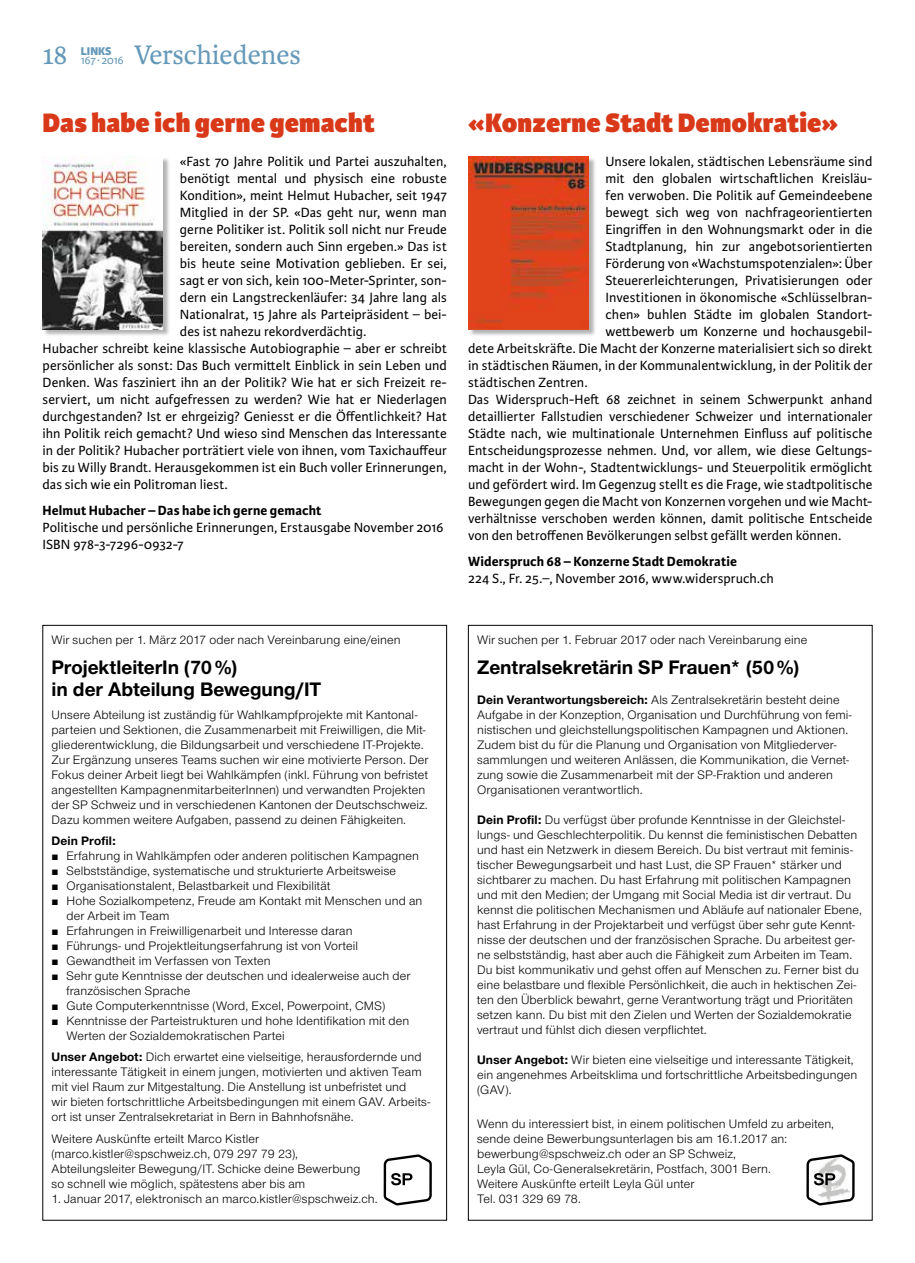
<style>
.page{position:relative;width:915px;height:1263px;background:#fff}
.page>*{position:absolute;margin:0;border:0;box-sizing:border-box;transform-origin:0 0}
.t1{font:800 28.5px "Karmina Sans";letter-spacing:.005em;color:#d93919}
.t2{font:28.5px "Karmina";color:#6599b9}
.t3{font:700 20.25px/22.5px "Nimbus San Nov";color:#000}
.t4{font:14.25px/17px "Karmina Sans";letter-spacing:.005em;color:#000}
.t5{font:700 14.25px "Karmina Sans";letter-spacing:.01em;color:#000}
.t6{font:12.75px/15px "Nimbus San Nov";letter-spacing:.01em;color:#000}
.t7{font:700 12.75px "Nimbus San Nov";letter-spacing:.015em;color:#000}
.t8{font:12px "Karmina Sans";letter-spacing:-.04em;color:#6599b9}
.t9{font:800 12px "Karmina Sans";color:#6599b9}
.s1{font-weight:700}
</style>
<div class="page">
<svg style="left:383px;top:1154px;width:48px;height:51px"></svg>
<svg style="left:806px;top:1154px;width:48px;height:51px"></svg>
<div style="left:44px;top:158px;width:126px;height:179px;background:#000;opacity:.3"></div>
<img style="left:43px;top:157px;width:120px;height:172px">
<div style="left:469px;top:158px;width:127px;height:179px;background:#000;opacity:.3"></div>
<img style="left:468px;top:157px;width:120px;height:172px">
<p class="t8" style="left:81px;top:53px;width:45px">167 ∙ 2016</p>
<h1 class="t2" style="left:134px;top:39px;width:168px">Verschiedenes</h1>
<h1 class="t2" style="left:43px;top:39px;width:27px">18</h1>
<p class="t9" style="left:81px;top:44px;width:32px">LINKS</p>
<h1 class="t1" style="left:43px;top:106px;width:334px">Das habe ich gerne gemacht</h1>
<p class="t4" style="left:180px;top:153px;width:268px">«Fast 70 Jahre Politik und Partei auszuhalten,</p>
<p class="t4" style="left:180px;top:170px;width:268px">benötigt mental und physisch eine robuste</p>
<p class="t4" style="left:180px;top:187px;width:268px">Kondition», meint Helmut Hubacher, seit 1947</p>
<p class="t4" style="left:180px;top:204px;width:268px">Mitglied in der SP. «Das geht nur, wenn man</p>
<p class="t4" style="left:180px;top:221px;width:268px">gerne Politiker ist. Politik soll nicht nur Freude</p>
<p class="t4" style="left:180px;top:238px;width:268px">bereiten, sondern auch Sinn ergeben.» Das ist</p>
<p class="t4" style="left:180px;top:255px;width:268px">bis heute seine Motivation geblieben. Er sei,</p>
<p class="t4" style="left:180px;top:272px;width:268px">sagt er von sich, kein 100-Meter-Sprinter, son-</p>
<p class="t4" style="left:180px;top:289px;width:268px">dern ein Langstreckenläufer: 34 Jahre lang als</p>
<p class="t4" style="left:180px;top:306px;width:268px">Nationalrat, 15 Jahre als Parteipräsident – bei-</p>
<p class="t4" style="left:180px;top:323px;width:188px">des ist nahezu rekordverdächtig.</p>
<p class="t4" style="left:43px;top:340px;width:405px">Hubacher schreibt keine klassische Autobiographie – aber er schreibt</p>
<p class="t4" style="left:43px;top:357px;width:405px">persönlicher als sonst: Das Buch vermittelt Einblick in sein Leben und</p>
<p class="t4" style="left:43px;top:374px;width:405px">Denken. Was fasziniert ihn an der Politik? Wie hat er sich Freizeit re-</p>
<p class="t4" style="left:43px;top:391px;width:405px">serviert, um nicht aufgefressen zu werden? Wie hat er Niederlagen</p>
<p class="t4" style="left:43px;top:408px;width:405px">durchgestanden? Ist er ehrgeizig? Geniesst er die Öffentlichkeit? Hat</p>
<p class="t4" style="left:43px;top:425px;width:405px">ihn Politik reich gemacht? Und wieso sind Menschen das Interessante</p>
<p class="t4" style="left:43px;top:442px;width:405px">in der Politik? Hubacher porträtiert viele von ihnen, vom Taxichauffeur</p>
<p class="t4" style="left:43px;top:459px;width:405px">bis zu Willy Brandt. Herausgekommen ist ein Buch voller Erinnerungen,</p>
<p class="t4" style="left:43px;top:476px;width:187px">das sich wie ein Politroman liest.</p>
<p class="t5" style="left:43px;top:502px;width:280px">Helmut Hubacher – Das habe ich gerne gemacht</p>
<p class="t4" style="left:43px;top:519px;width:402px">Politische und persönliche Erinnerungen, Erstausgabe November 2016<br>ISBN 978-3-7296-0932-7</p>
<p class="t6" style="left:51px;top:632px;width:350px">Wir suchen per 1. März 2017 oder nach Vereinbarung eine/einen</p>
<h2 class="t3" style="left:51px;top:655px;width:271px">ProjektleiterIn (70%)<br>in der Abteilung Bewegung/IT</h2>
<p class="t6" style="left:51px;top:707px;width:378px">Unsere Abteilung ist zuständig für Wahlkampfprojekte mit Kantonal&shy;parteien und Sektionen, die Zusammenarbeit mit Freiwilligen, die Mit&shy;gliederentwicklung, die Bildungsarbeit und verschiedene IT-Projekte.<br>Zur Ergänzung unseres Teams suchen wir eine motivierte Person. Der Fokus deiner Arbeit liegt bei Wahlkämpfen (inkl. Führung von befristet angestellten KampagnenmitarbeiterInnen) und verwandten Projekten der SP Schweiz und in verschiedenen Kantonen der Deutschschweiz.<br>Dazu kommen weitere Aufgaben, passend zu deinen Fähigkeiten.</p>
<p class="t7" style="left:51px;top:833px;width:66px">Dein Profil:</p>
<p class="t6" style="left:66px;top:848px;width:357px">Erfahrung in Wahlkämpfen oder anderen politischen Kampagnen Selbstständige, systematische und strukturierte Arbeitsweise Organisationstalent, Belastbarkeit und Flexibilität<br>Hohe Sozialkompetenz, Freude am Kontakt mit Menschen und an der Arbeit im Team<br>Erfahrungen in Freiwilligenarbeit und Interesse daran<br>Führungs- und Projektleitungserfahrung ist von Vorteil Gewandtheit im Verfassen von Texten<br>Sehr gute Kenntnisse der deutschen und idealerweise auch der französischen Sprache<br>Gute Computerkenntnisse (Word, Excel, Powerpoint, CMS)<br>Kenntnisse der Parteistrukturen und hohe Identifikation mit den Werten der Sozialdemokratischen Partei</p>
<p class="t6" style="left:51px;top:1049px;width:380px"><span class="s1">Unser Angebot:</span> Dich erwartet eine vielseitige, herausfordernde und interessante Tätigkeit in einem jungen, motivierten und aktiven Team mit viel Raum zur Mitgestaltung. Die Anstellung ist unbefristet und<br>wir bieten fortschrittliche Arbeitsbedingungen mit einem GAV. Arbeits&shy;ort ist unser Zentralsekretariat in Bern in Bahnhofsnähe.</p>
<p class="t6" style="left:51px;top:1131px;width:310px">Weitere Auskünfte erteilt Marco Kistler (marco.kistler@spschweiz.ch, 079 297 79 23), Abteilungsleiter Bewegung/IT. Schicke deine Bewerbung so schnell wie möglich, spätestens aber bis am</p>
<p class="t6" style="left:51px;top:1191px;width:327px">1. Januar 2017, elektronisch an marco.kistler@spschweiz.ch.</p>
<h1 class="t1" style="left:468px;top:106px;width:371px">«Konzerne Stadt Demokratie»</h1>
<p class="t4" style="left:605px;top:153px;width:268px">Unsere lokalen, städtischen Lebensräume sind</p>
<p class="t4" style="left:605px;top:170px;width:268px">mit den globalen wirtschaftlichen Kreisläu-</p>
<p class="t4" style="left:605px;top:187px;width:268px">fen verwoben. Die Politik auf Gemeindeebene</p>
<p class="t4" style="left:605px;top:204px;width:268px">bewegt sich weg von nachfrageorientierten</p>
<p class="t4" style="left:605px;top:221px;width:268px">Eingriffen in den Wohnungsmarkt oder in die</p>
<p class="t4" style="left:605px;top:238px;width:268px">Stadtplanung, hin zur angebotsorientierten</p>
<p class="t4" style="left:605px;top:255px;width:268px">Förderung von «Wachstumspotenzialen»: Über</p>
<p class="t4" style="left:605px;top:272px;width:268px">Steuererleichterungen, Privatisierungen oder</p>
<p class="t4" style="left:605px;top:289px;width:268px">Investitionen in ökonomische «Schlüsselbran-</p>
<p class="t4" style="left:605px;top:306px;width:268px">chen» buhlen Städte im globalen Standort-</p>
<p class="t4" style="left:605px;top:323px;width:268px">wettbewerb um Konzerne und hochausgebil-</p>
<p class="t4" style="left:468px;top:340px;width:405px">dete Arbeitskräfte. Die Macht der Konzerne materialisiert sich so direkt</p>
<p class="t4" style="left:468px;top:357px;width:405px">in städtischen Räumen, in der Kommunalentwicklung, in der Politik der</p>
<p class="t4" style="left:468px;top:374px;width:121px">städtischen Zentren.</p>
<p class="t4" style="left:468px;top:391px;width:405px">Das Widerspruch-Heft 68 zeichnet in seinem Schwerpunkt anhand</p>
<p class="t4" style="left:468px;top:408px;width:405px">detaillierter Fallstudien verschiedener Schweizer und internationaler</p>
<p class="t4" style="left:468px;top:425px;width:405px">Städte nach, wie multinationale Unternehmen Einfluss auf politische</p>
<p class="t4" style="left:468px;top:442px;width:405px">Entscheidungsprozesse nehmen. Und, vor allem, wie diese Geltungs-</p>
<p class="t4" style="left:468px;top:459px;width:405px">macht in der Wohn-, Stadtentwicklungs- und Steuerpolitik ermöglicht</p>
<p class="t4" style="left:468px;top:476px;width:405px">und gefördert wird. Im Gegenzug stellt es die Frage, wie stadtpolitische</p>
<p class="t4" style="left:468px;top:493px;width:405px">Bewegungen gegen die Macht von Konzernen vorgehen und wie Macht-</p>
<p class="t4" style="left:468px;top:510px;width:405px">verhältnisse verschoben werden können, damit politische Entscheide</p>
<p class="t4" style="left:468px;top:527px;width:375px">von den betroffenen Bevölkerungen selbst gefällt werden können.</p>
<p class="t5" style="left:468px;top:553px;width:270px">Widerspruch 68 – Konzerne Stadt Demokratie</p>
<p class="t4" style="left:468px;top:570px;width:307px">224 S., Fr. 25.–, November 2016, www.widerspruch.ch</p>
<p class="t6" style="left:477px;top:632px;width:332px">Wir suchen per 1. Februar 2017 oder nach Vereinbarung eine</p>
<h2 class="t3" style="left:477px;top:655px;width:323px">Zentralsekretärin SP Frauen* (50%)</h2>
<p class="t6" style="left:477px;top:692px;width:376px"><span class="s1">Dein Verantwortungsbereich:</span> Als Zentralsekretärin besteht deine Aufgabe in der Konzeption, Organisation und Durchführung von femi&shy;nistischen und gleichstellungspolitischen Kampagnen und Aktionen.<br>Zudem bist du für die Planung und Organisation von Mitgliederver&shy;sammlungen und weiteren Anlässen, die Kommunikation, die Vernet&shy;zung sowie die Zusammenarbeit mit der SP-Fraktion und anderen Organisationen verantwortlich.</p>
<p class="t6" style="left:477px;top:812px;width:386px"><span class="s1">Dein Profil:</span> Du verfügst über profunde Kenntnisse in der Gleichstel&shy;lungs- und Geschlechterpolitik. Du kennst die feministischen Debatten und hast ein Netzwerk in diesem Bereich. Du bist vertraut mit feminis&shy;tischer Bewegungsarbeit und hast Lust, die SP Frauen* stärker und sichtbarer zu machen. Du hast Erfahrung mit politischen Kampagnen und mit den Medien; der Umgang mit Social Media ist dir vertraut. Du kennst die politischen Mechanismen und Abläufe auf nationaler Ebene, hast Erfahrung in der Projektarbeit und verfügst über sehr gute Kennt&shy;nisse der deutschen und der französischen Sprache. Du arbeitest ger&shy;ne selbstständig, hast aber auch die Fähigkeit zum Arbeiten im Team.<br>Du bist kommunikativ und gehst offen auf Menschen zu. Ferner bist du eine belastbare und flexible Persönlichkeit, die auch in hektischen Zei&shy;ten den Überblick bewahrt, gerne Verantwortung trägt und Prioritäten setzen kann. Du bist mit den Zielen und Werten der Sozialdemokratie vertraut und fühlst dich diesen verpflichtet.</p>
<p class="t6" style="left:477px;top:1052px;width:381px"><span class="s1">Unser Angebot:</span> Wir bieten eine vielseitige und interessante Tätigkeit, ein angenehmes Arbeitsklima und fortschrittliche Arbeitsbedingungen (GAV).</p>
<p class="t6" style="left:477px;top:1116px;width:358px">Wenn du interessiert bist, in einem politischen Umfeld zu arbeiten, sende deine Bewerbungsunterlagen bis am 16.1.2017 an: bewerbung@spschweiz.ch oder an SP Schweiz,<br>Leyla Gül, Co-Generalsekretärin, Postfach, 3001 Bern.<br>Weitere Auskünfte erteilt Leyla Gül unter<br>Tel. 031 329 69 78.</p>
</div>
